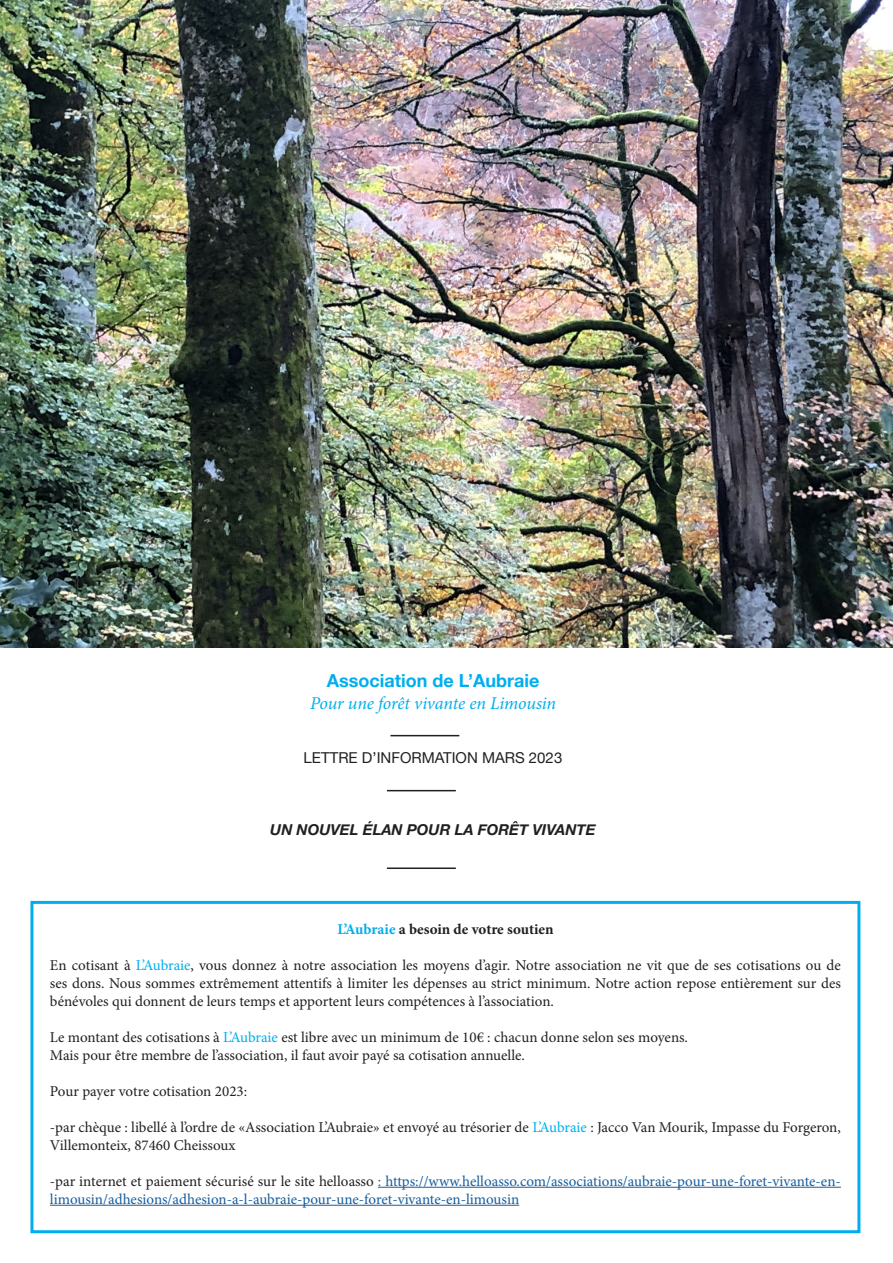
<style>
.page{position:relative;width:893px;height:1263px;background:#fff}
.page>*{position:absolute;margin:0;border:0;box-sizing:border-box;transform-origin:0 0}
.t1{font:italic 18px "Minion Pro";letter-spacing:-.01em;color:#00aeef}
.t2{font:700 18px "Helvetica Neue";color:#00aeef}
.t3{font:15px/18px "Minion Pro";color:#231f20;text-align:justify}
.t4{font:15px/18px "Minion Pro";color:#175d9e}
.t5{font:italic 700 15px "Helvetica Neue";color:#231f20}
.t6{font:700 15px "Minion Pro";letter-spacing:-.005em;color:#231f20}
.t7{font:15px "Helvetica Neue";color:#231f20}
.s1{color:#00aeef}
.s2{color:#231f20}
</style>
<div class="page">
<hr style="left:390px;top:735px;width:69px;height:1px;background:#231f20">
<hr style="left:387px;top:790px;width:69px;height:1px;background:#231f20">
<hr style="left:387px;top:867px;width:69px;height:2px;background:#231f20">
<img style="left:0;top:0;width:893px;height:647px">
<hr style="left:378px;top:1187px;width:463px;height:1px;background:#175d9e">
<hr style="left:50px;top:1205px;width:469px;height:1px;background:#175d9e">
<div style="left:30px;top:901px;width:830px;height:332px;border:3px solid #00aeef"></div>
<p class="t2" style="left:327px;top:665px;width:214px">Association de L’Aubraie</p>
<p class="t1" style="left:310px;top:691px;width:248px">Pour une forêt vivante en Limousin</p>
<p class="t7" style="left:304px;top:745px;width:260px">LETTRE D’INFORMATION MARS 2023</p>
<p class="t5" style="left:270px;top:818px;width:327px">UN NOUVEL ÉLAN POUR LA FORÊT VIVANTE</p>
<p class="t6" style="left:337px;top:918px;width:218px"><span class="s1">L’Aubraie</span> a besoin de votre soutien</p>
<p class="t3" style="left:50px;top:956px;width:792px">En cotisant à <span class="s1">L’Aubraie</span>, vous donnez à notre association les moyens d’agir. Notre association ne vit que de ses cotisations ou de ses dons. Nous sommes extrêmement attentifs à limiter les dépenses au strict minimum. Notre action repose entièrement sur des bénévoles qui donnent de leurs temps et apportent leurs compétences à l’association.</p>
<p class="t3" style="left:50px;top:1028px;width:639px">Le montant des cotisations à <span class="s1">L’Aubraie</span> est libre avec un minimum de 10€ : chacun donne selon ses moyens.</p>
<p class="t3" style="left:50px;top:1046px;width:476px">Mais pour être membre de l’association, il faut avoir payé sa cotisation annuelle.</p>
<p class="t3" style="left:50px;top:1082px;width:199px">Pour payer votre cotisation 2023:</p>
<p class="t3" style="left:50px;top:1118px;width:792px">-par chèque : libellé à l’ordre de «Association L’Aubraie» et envoyé au trésorier de <span class="s1">L’Aubraie</span> : Jacco Van Mourik, Impasse du Forgeron,<br>Villemonteix, 87460 Cheissoux</p>
<p class="t4" style="left:50px;top:1172px;width:792px"><span class="s2">-par internet et paiement sécurisé sur le site helloasso</span> : https://www.helloasso.com/associations/aubraie-pour-une-foret-vivante-en&shy;limousin/adhesions/adhesion-a-l-aubraie-pour-une-foret-vivante-en-limousin</p>
</div>
